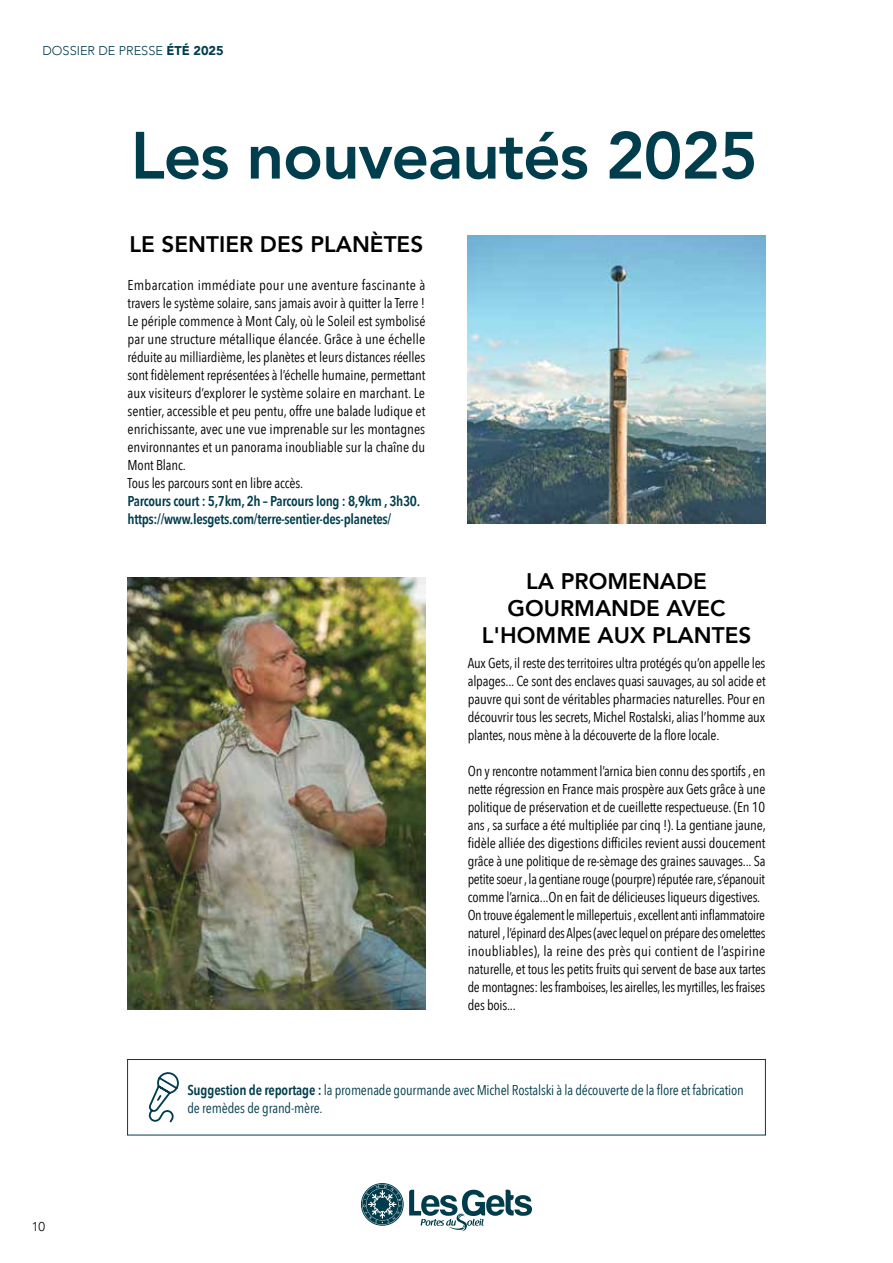
<style>
.page{position:relative;width:893px;height:1263px;background:#fff}
.page>*{position:absolute;margin:0;border:0;box-sizing:border-box;transform-origin:0 0}
.t1{font:800 66px "Avenir";letter-spacing:-.02em;color:#003d4d}
.t2{font:800 22.5px/27px "Avenir";color:#000;text-align:center}
.t3{font:14.25px/18px "Avenir Next Condensed";letter-spacing:-.01em;color:#000}
.t4{font:14.25px/18px "Avenir Next Condensed";letter-spacing:-.01em;color:#003d4d}
.t5{font:600 14.25px/18px "Avenir Next Condensed";letter-spacing:-.02em;color:#003d4d}
.t6{font:300 12.75px "Avenir";color:#003d4d}
.t7{font:300 12.75px "Avenir";color:#000}
.s1{font-weight:900}
.s2{font-weight:600}
</style>
<div class="page">
<svg style="left:361px;top:1183px;width:171px;height:48px"></svg>
<img style="left:128px;top:578px;width:297px;height:432px">
<img style="left:468px;top:236px;width:297px;height:288px">
<div style="left:127px;top:1059px;width:639px;height:76px;border:1px solid #003d4d"></div>
<svg style="left:149px;top:1072px;width:30px;height:51px"></svg>
<p class="t6" style="left:43px;top:43px;width:183px">DOSSIER DE PRESSE <span class="s1">ÉTÉ 2025</span></p>
<h1 class="t1" style="left:131px;top:119px;width:629px">Les nouveautés 2025</h1>
<h2 class="t2" style="left:130px;top:231px;width:295px">LE SENTIER DES PLANÈTES</h2>
<p class="t3" style="left:128px;top:276px;width:299px">Embarcation immédiate pour une aventure fascinante à travers le système solaire, sans jamais avoir à quitter la Terre !<br>Le périple commence à Mont Caly, où le Soleil est symbolisé par une structure métallique élancée. Grâce à une échelle réduite au milliardième, les planètes et leurs distances réelles sont fidèlement représentées à l’échelle humaine, permettant aux visiteurs d’explorer le système solaire en marchant. Le sentier, accessible et peu pentu, offre une balade ludique et enrichissante, avec une vue imprenable sur les montagnes environnantes et un panorama inoubliable sur la chaîne du Mont Blanc.<br>Tous les parcours sont en libre accès.</p>
<p class="t5" style="left:128px;top:491px;width:294px">Parcours court : 5,7km, 2h – Parcours long : 8,9km , 3h30. https://www.lesgets.com/terre-sentier-des-planetes/</p>
<h2 class="t2" style="left:482px;top:568px;width:271px">LA PROMENADE<br>GOURMANDE AVEC<br>L'HOMME AUX PLANTES</h2>
<p class="t3" style="left:468px;top:654px;width:299px;text-align:justify">Aux Gets, il reste des territoires ultra protégés qu’on appelle les alpages... Ce sont des enclaves quasi sauvages, au sol acide et pauvre qui sont de véritables pharmacies naturelles. Pour en découvrir tous les secrets, Michel Rostalski, alias l’homme aux plantes, nous mène à la découverte de la flore locale.</p>
<p class="t3" style="left:468px;top:762px;width:300px">On y rencontre notamment l’arnica bien connu des sportifs , en nette régression en France mais prospère aux Gets grâce à une politique de préservation et de cueillette respectueuse. (En 10 ans , sa surface a été multipliée par cinq !). La gentiane jaune, fidèle alliée des digestions difficiles revient aussi doucement grâce à une politique de re-sèmage des graines sauvages... Sa petite soeur , la gentiane rouge (pourpre) réputée rare, s’épanouit comme l’arnica...On en fait de délicieuses liqueurs digestives.<br>On trouve également le millepertuis , excellent anti inflammatoire naturel , l’épinard des Alpes (avec lequel on prépare des omelettes inoubliables), la reine des près qui contient de l’aspirine naturelle, et tous les petits fruits qui servent de base aux tartes de montagnes: les framboises, les airelles, les myrtilles, les fraises des bois...</p>
<p class="t7" style="left:32px;top:1220px;width:15px">10</p>
<p class="t4" style="left:187px;top:1081px;width:558px"><span class="s2">Suggestion de reportage :</span> la promenade gourmande avec Michel Rostalski à la découverte de la flore et fabrication de remèdes de grand-mère.</p>
</div>
